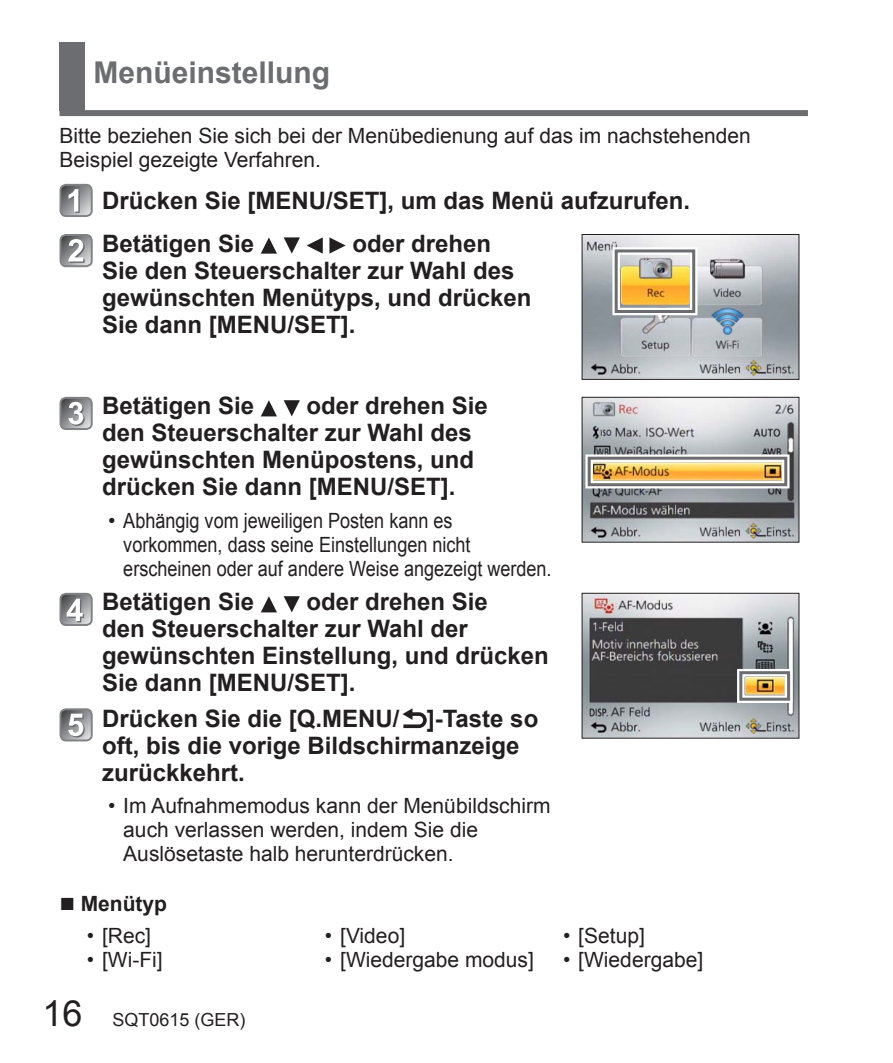
<style>
.page{position:relative;width:893px;height:1063px;background:#fff}
.page>*{position:absolute;margin:0;border:0;box-sizing:border-box;transform-origin:0 0}
.t1{font:700 30px "Arial";color:#6c6d70}
.t2{font:700 24px/27px "Arial";color:#231f20}
.t3{font:21px/24px "Arial";color:#231f20}
.t4{font:700 21px "Arial";color:#231f20}
.t5{font:18px "Arial";color:#231f20}
.s1{font-weight:400;font-size:26.4px}
.s2{font-size:36px}
</style>
<div class="page">
<div style="left:60px;top:43px;width:25px;height:68px;background:#6c6d70"></div>
<div style="left:60px;top:110px;width:748px;height:6px;background:#6c6d70"></div>
<svg style="left:61px;top:185px;width:31px;height:31px"></svg>
<div style="left:60px;top:184px;width:33px;height:33px;border:2px solid #808285;border-radius:6px"></div>
<svg style="left:69px;top:189px;width:11px;height:24px"></svg>
<svg style="left:61px;top:235px;width:31px;height:31px"></svg>
<div style="left:60px;top:234px;width:33px;height:33px;border:2px solid #808285;border-radius:6px"></div>
<svg style="left:68px;top:239px;width:17px;height:24px"></svg>
<svg style="left:261px;top:237px;width:16px;height:17px"></svg>
<svg style="left:284px;top:237px;width:16px;height:17px"></svg>
<svg style="left:307px;top:237px;width:16px;height:17px"></svg>
<svg style="left:329px;top:237px;width:17px;height:17px"></svg>
<svg style="left:581px;top:234px;width:219px;height:146px;background:#b5b4af"></svg>
<div style="left:612px;top:247px;width:85px;height:68px;border:8px solid #fff"></div>
<div style="left:615px;top:249px;width:80px;height:64px;border:3px solid #6c6d70"></div>
<svg style="left:61px;top:398px;width:31px;height:31px"></svg>
<div style="left:60px;top:397px;width:33px;height:33px;border:2px solid #808285;border-radius:6px"></div>
<svg style="left:68px;top:402px;width:17px;height:24px"></svg>
<svg style="left:261px;top:400px;width:16px;height:16px"></svg>
<svg style="left:284px;top:400px;width:16px;height:16px"></svg>
<svg style="left:581px;top:396px;width:219px;height:147px;background:#aba8a1"></svg>
<div style="left:585px;top:454px;width:204px;height:34px;border:8px solid #fff"></div>
<div style="left:588px;top:457px;width:199px;height:29px;border:3px solid #6c6d70"></div>
<svg style="left:61px;top:594px;width:31px;height:31px"></svg>
<div style="left:60px;top:593px;width:33px;height:33px;border:2px solid #808285;border-radius:6px"></div>
<svg style="left:67px;top:599px;width:17px;height:23px"></svg>
<svg style="left:261px;top:596px;width:16px;height:16px"></svg>
<svg style="left:284px;top:596px;width:16px;height:16px"></svg>
<svg style="left:581px;top:592px;width:219px;height:147px;background:#858686"></svg>
<div style="left:737px;top:669px;width:55px;height:34px;border:8px solid #fff"></div>
<div style="left:739px;top:671px;width:51px;height:30px;border:3px solid #6c6d70"></div>
<svg style="left:61px;top:709px;width:31px;height:31px"></svg>
<div style="left:60px;top:708px;width:33px;height:33px;border:2px solid #808285;border-radius:6px"></div>
<svg style="left:68px;top:714px;width:17px;height:24px"></svg>
<svg style="left:402px;top:708px;width:25px;height:20px"></svg>
<p class="t1" style="left:94px;top:56px;width:238px">Menüeinstellung</p>
<p class="t3" style="left:60px;top:124px;width:693px">Bitte beziehen Sie sich bei der Menübedienung auf das im nachstehenden<br>Beispiel gezeigte Verfahren.</p>
<p class="t2" style="left:102px;top:180px;width:590px;line-height:42.3px">Drücken Sie [MENU/SET], um das Menü aufzurufen.<br>Betätigen Sie</p>
<p class="t2" style="left:102px;top:230px;width:431px;text-indent:250px">oder drehen<br>Sie den Steuerschalter zur Wahl des gewünschten Menütyps, und drücken<br>Sie dann [MENU/SET].</p>
<p class="t2" style="left:102px;top:392px;width:387px;text-indent:204px">oder drehen Sie den Steuerschalter zur Wahl des gewünschten Menüpostens, und drücken Sie dann [MENU/SET].</p>
<p class="t3" style="left:123px;top:509px;width:430px;text-indent:-15px">• Abhängig vom jeweiligen Posten kann es vorkommen, dass seine Einstellungen nicht erscheinen oder auf andere Weise angezeigt werden.</p>
<p class="t2" style="left:102px;top:588px;width:154px">Betätigen Sie</p>
<p class="t2" style="left:102px;top:392px;width:154px">Betätigen Sie</p>
<p class="t2" style="left:102px;top:588px;width:448px;text-indent:204px">oder drehen Sie<br>den Steuerschalter zur Wahl der gewünschten Einstellung, und drücken<br>Sie dann [MENU/SET].</p>
<p class="t2" style="left:102px;top:705px;width:438px">Drücken Sie die [Q.MENU/ ]-Taste so oft, bis die vorige Bildschirmanzeige zurückkehrt.</p>
<p class="t3" style="left:123px;top:794px;width:429px;text-indent:-15px">• Im Aufnahmemodus kann der Menübildschirm auch verlassen werden, indem Sie die<br>Auslösetaste halb herunterdrücken.</p>
<p class="t4" style="left:60px;top:892px;width:109px"><span class="s1">■</span> Menütyp</p>
<p class="t3" style="left:87px;top:924px;width:66px">• [Rec]</p>
<p class="t3" style="left:87px;top:948px;width:77px">• [Wi-Fi]</p>
<p class="t3" style="left:325px;top:924px;width:82px">• [Video]</p>
<p class="t3" style="left:325px;top:948px;width:211px">• [Wiedergabe modus]</p>
<p class="t5" style="left:43px;top:1010px;width:205px"><span class="s2">16</span> SQT0615 (GER)</p>
<p class="t3" style="left:563px;top:924px;width:83px">• [Setup]</p>
<p class="t3" style="left:563px;top:948px;width:142px">• [Wiedergabe]</p>
</div>
